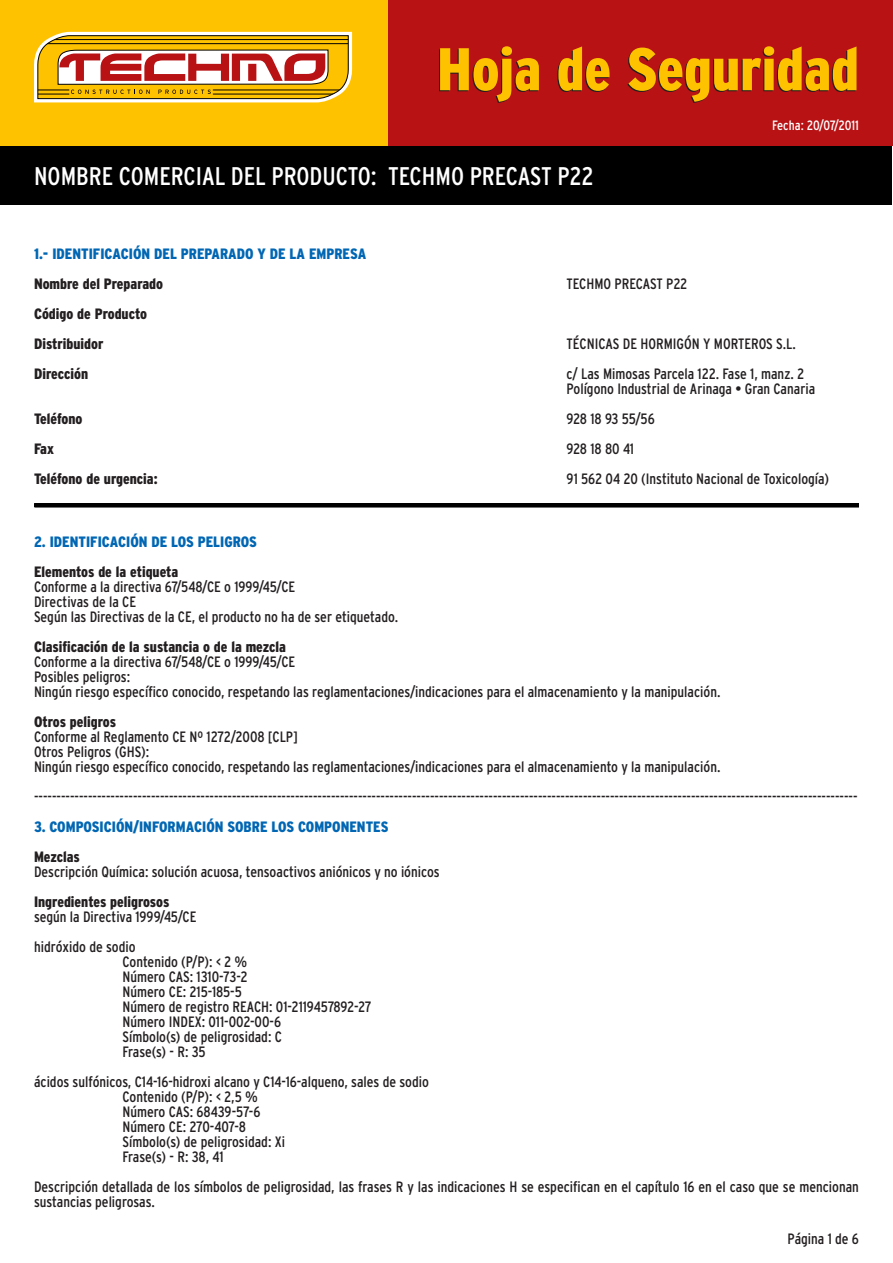
<style>
.page{position:relative;width:893px;height:1263px;background:#fff}
.page>*{position:absolute;margin:0;border:0;box-sizing:border-box;transform-origin:0 0}
.t1{font:900 condensed 60px "Interstate";color:#ffc200}
.t2{font:condensed 25.5px "Interstate";color:#fff}
.general{font:condensed 15px/15px "Interstate";color:#231f20}
.general-2{font:900 condensed 15px "Interstate";color:#231f20}
.ladillo_azul{font:900 condensed 15px "Interstate";color:#0166b3}
.t3{font:condensed 13.5px "Interstate";color:#fff}
</style>
<div class="page">
<div style="left:0;top:104px;width:892px;height:101px;background:#000"></div>
<div style="left:0;top:0;width:892px;height:145px;background:#ffc200"></div>
<div style="left:388px;top:0;width:504px;height:145px;background:#b81214"></div>
<svg style="left:34px;top:31px;width:319px;height:72px"></svg>
<hr style="left:34px;top:503px;width:825px;height:4px;background:#000">
<h1 class="t1" style="left:437px;top:36px;width:423px">Hoja de Seguridad</h1>
<h2 class="t2" style="left:34px;top:162px;width:561px">NOMBRE COMERCIAL DEL PRODUCTO: TECHMO PRECAST P22</h2>
<p class="t3" style="left:772px;top:117px;width:88px">Fecha: 20/07/2011</p>
<p class="ladillo_azul" style="left:34px;top:245px;width:334px">1.- IDENTIFICACIÓN DEL PREPARADO Y DE LA EMPRESA</p>
<p class="general-2" style="left:34px;top:275px;width:130px">Nombre del Preparado</p>
<p class="general" style="left:567px;top:276px;width:122px">TECHMO PRECAST P22</p>
<p class="general-2" style="left:34px;top:305px;width:115px">Código de Producto</p>
<p class="general-2" style="left:34px;top:335px;width:71px">Distribuidor</p>
<p class="general" style="left:567px;top:336px;width:231px">TÉCNICAS DE HORMIGÓN Y MORTEROS S.L.</p>
<p class="general-2" style="left:34px;top:365px;width:56px">Dirección</p>
<p class="general" style="left:567px;top:366px;width:239px">c/ Las Mimosas Parcela 122. Fase 1, manz. 2</p>
<p class="general" style="left:567px;top:381px;width:250px">Polígono Industrial de Arinaga • Gran Canaria</p>
<p class="general-2" style="left:34px;top:410px;width:50px">Teléfono</p>
<p class="general" style="left:567px;top:411px;width:90px">928 18 93 55/56</p>
<p class="general-2" style="left:34px;top:440px;width:21px">Fax</p>
<p class="general" style="left:567px;top:441px;width:69px">928 18 80 41</p>
<p class="general-2" style="left:34px;top:470px;width:125px">Teléfono de urgencia:</p>
<p class="general" style="left:567px;top:471px;width:264px">91 562 04 20 (Instituto Nacional de Toxicología)</p>
<p class="ladillo_azul" style="left:34px;top:533px;width:224px">2. IDENTIFICACIÓN DE LOS PELIGROS</p>
<p class="general-2" style="left:34px;top:563px;width:146px">Elementos de la etiqueta</p>
<p class="general" style="left:34px;top:579px;width:263px">Conforme a la directiva 67/548/CE o 1999/45/CE</p>
<p class="general" style="left:34px;top:594px;width:104px">Directivas de la CE</p>
<p class="general" style="left:34px;top:609px;width:366px">Según las Directivas de la CE, el producto no ha de ser etiquetado.</p>
<p class="general-2" style="left:34px;top:638px;width:253px">Clasificación de la sustancia o de la mezcla</p>
<p class="general" style="left:34px;top:654px;width:263px">Conforme a la directiva 67/548/CE o 1999/45/CE</p>
<p class="general" style="left:34px;top:669px;width:98px">Posibles peligros:</p>
<p class="general" style="left:34px;top:684px;width:688px">Ningún riesgo específico conocido, respetando las reglamentaciones/indicaciones para el almacenamiento y la manipulación.</p>
<p class="general-2" style="left:34px;top:713px;width:84px">Otros peligros</p>
<p class="general" style="left:34px;top:729px;width:265px">Conforme al Reglamento CE Nº 1272/2008 [CLP]</p>
<p class="general" style="left:34px;top:744px;width:117px">Otros Peligros (GHS):</p>
<p class="general" style="left:34px;top:759px;width:688px">Ningún riesgo específico conocido, respetando las reglamentaciones/indicaciones para el almacenamiento y la manipulación.</p>
<p class="general" style="left:34px;top:789px;width:825px">---------------------------------------------------------------------------------------------------------------------------------------------------------------------------------------</p>
<p class="ladillo_azul" style="left:34px;top:818px;width:356px">3. COMPOSICIÓN/INFORMACIÓN SOBRE LOS COMPONENTES</p>
<p class="general-2" style="left:34px;top:848px;width:47px">Mezclas</p>
<p class="general" style="left:34px;top:864px;width:407px">Descripción Química: solución acuosa, tensoactivos aniónicos y no iónicos</p>
<p class="general-2" style="left:34px;top:893px;width:137px">Ingredientes peligrosos</p>
<p class="general" style="left:34px;top:909px;width:164px">según la Directiva 1999/45/CE</p>
<p class="general" style="left:34px;top:939px;width:103px">hidróxido de sodio</p>
<p class="general" style="left:123px;top:954px;width:126px">Contenido (P/P): &lt; 2 %</p>
<p class="general" style="left:123px;top:969px;width:126px">Número CAS: 1310-73-2</p>
<p class="general" style="left:123px;top:984px;width:121px">Número CE: 215-185-5</p>
<p class="general" style="left:123px;top:999px;width:250px">Número de registro REACH: 01-2119457892-27</p>
<p class="general" style="left:123px;top:1014px;width:160px">Número INDEX: 011-002-00-6</p>
<p class="general" style="left:123px;top:1029px;width:161px">Símbolo(s) de peligrosidad: C</p>
<p class="general" style="left:123px;top:1044px;width:85px">Frase(s) - R: 35</p>
<p class="general" style="left:34px;top:1074px;width:396px">ácidos sulfónicos, C14-16-hidroxi alcano y C14-16-alqueno, sales de sodio</p>
<p class="general" style="left:123px;top:1089px;width:137px">Contenido (P/P): &lt; 2,5 %</p>
<p class="general" style="left:123px;top:1104px;width:139px">Número CAS: 68439-57-6</p>
<p class="general" style="left:123px;top:1119px;width:125px">Número CE: 270-407-8</p>
<p class="general" style="left:123px;top:1134px;width:164px">Símbolo(s) de peligrosidad: Xi</p>
<p class="general" style="left:123px;top:1149px;width:103px">Frase(s) - R: 38, 41</p>
<p class="general" style="left:34px;top:1179px;width:826px">Descripción detallada de los símbolos de peligrosidad, las frases R y las indicaciones H se especifican en el capítulo 16 en el caso que se mencionan sustancias peligrosas.</p>
<p class="general" style="left:787px;top:1231px;width:73px">Página 1 de 6</p>
</div>
